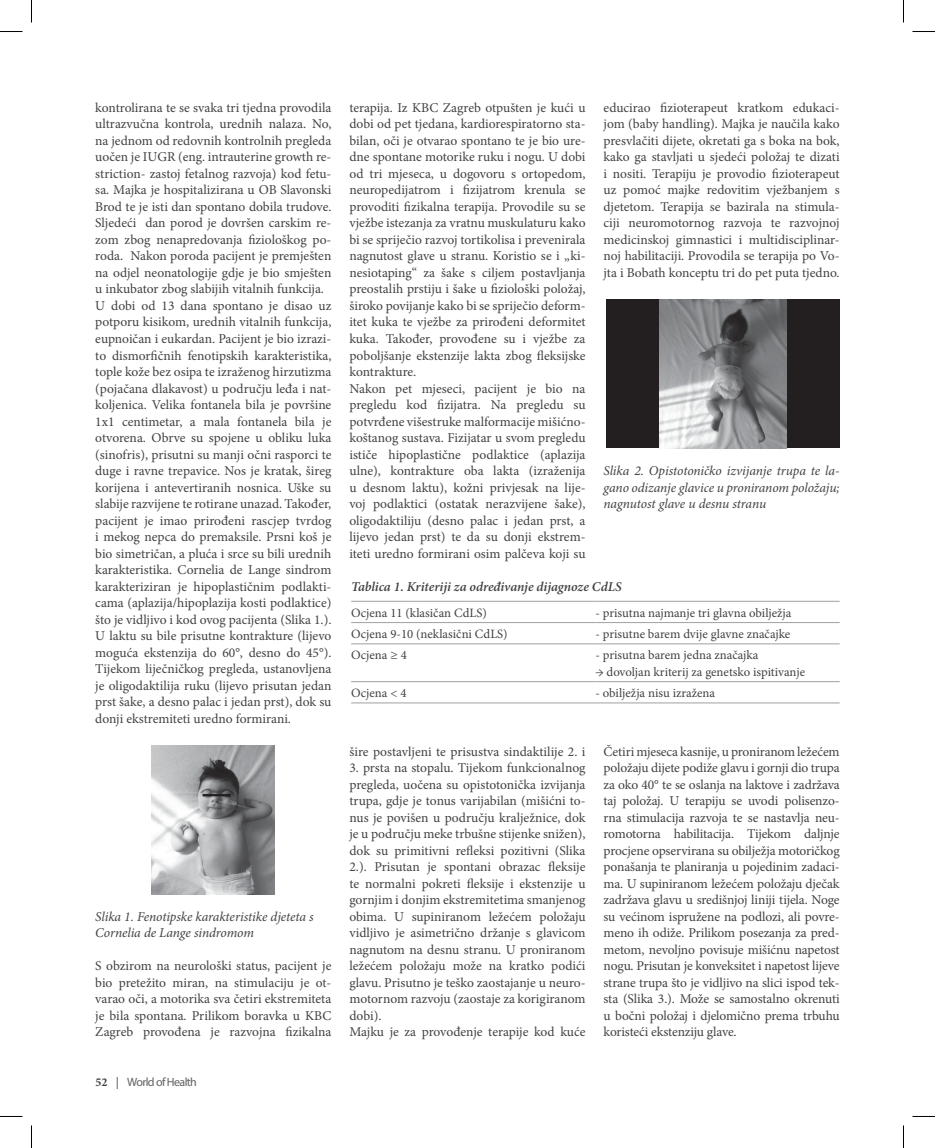
<style>
.page{position:relative;width:935px;height:1148px;background:#fff}
.page>*{position:absolute;margin:0;border:0;box-sizing:border-box;transform-origin:0 0}
.t1{font:13.5px/16.5px "Minion Pro";color:#414142;text-align:justify}
.Grafikoni{font:italic 13.5px/16.5px "Minion Pro";letter-spacing:-.01em;color:#414142}
.Tablice{font:italic 600 13.5px "Minion Pro";letter-spacing:-.005em;color:#414142}
.Table_Body{font:12.75px "Minion Pro";color:#414142}
.t2{font:12px "Myriad Pro";letter-spacing:-.05em;color:#606163}
.s1{font-family:"Minion Pro";font-weight:700;color:#414142}
.s2{font-family:"Minion Pro";color:#414142}
</style>
<div class="page">
<img style="left:152px;top:745px;width:123px;height:148px">
<div style="left:606px;top:299px;width:233px;height:149px;background:#231f20"></div>
<img style="left:659px;top:299px;width:127px;height:149px">
<hr style="left:351px;top:601px;width:244px;height:1px;background:#9ea0a2">
<hr style="left:595px;top:601px;width:244px;height:1px;background:#9ea0a2">
<hr style="left:351px;top:622px;width:244px;height:1px;background:#9ea0a2">
<hr style="left:595px;top:622px;width:244px;height:1px;background:#9ea0a2">
<hr style="left:351px;top:643px;width:244px;height:1px;background:#9ea0a2">
<hr style="left:595px;top:643px;width:244px;height:1px;background:#9ea0a2">
<hr style="left:351px;top:681px;width:244px;height:1px;background:#9ea0a2">
<hr style="left:595px;top:681px;width:244px;height:1px;background:#9ea0a2">
<hr style="left:351px;top:702px;width:244px;height:1px;background:#9ea0a2">
<hr style="left:595px;top:702px;width:244px;height:1px;background:#9ea0a2">
<svg style="left:0;top:31px;width:22px;height:1px"></svg>
<svg style="left:912px;top:31px;width:23px;height:1px"></svg>
<svg style="left:31px;top:0;width:1px;height:23px"></svg>
<svg style="left:31px;top:1125px;width:1px;height:22px"></svg>
<svg style="left:903px;top:0;width:1px;height:23px"></svg>
<svg style="left:903px;top:1125px;width:1px;height:22px"></svg>
<p class="t1" style="left:95px;top:99px;width:238px">kontrolirana te se svaka tri tjedna provodila ultrazvučna kontrola, urednih nalaza. No, na jednom od redovnih kontrolnih pregleda uočen je IUGR (eng. intrauterine growth re&shy;striction- zastoj fetalnog razvoja) kod fetu&shy;sa. Majka je hospitalizirana u OB Slavonski Brod te je isti dan spontano dobila trudove.<br>Sljedeći dan porod je dovršen carskim re&shy;zom zbog nenapredovanja fiziološkog po&shy;roda. Nakon poroda pacijent je premješten na odjel neonatologije gdje je bio smješten u inkubator zbog slabijih vitalnih funkcija.</p>
<p class="t1" style="left:95px;top:297px;width:238px">U dobi od 13 dana spontano je disao uz potporu kisikom, urednih vitalnih funkcija, eupnoičan i eukardan. Pacijent je bio izrazi&shy;to dismorfičnih fenotipskih karakteristika, tople kože bez osipa te izraženog hirzutizma (pojačana dlakavost) u području leđa i nat&shy;koljenica. Velika fontanela bila je površine 1x1 centimetar, a mala fontanela bila je otvorena. Obrve su spojene u obliku luka (sinofris), prisutni su manji očni rasporci te duge i ravne trepavice. Nos je kratak, šireg korijena i antevertiranih nosnica. Uške su slabije razvijene te rotirane unazad. Također, pacijent je imao prirođeni rascjep tvrdog i mekog nepca do premaksile. Prsni koš je bio simetričan, a pluća i srce su bili urednih karakteristika. Cornelia de Lange sindrom karakteriziran je hipoplastičnim podlakti&shy;cama (aplazija/hipoplazija kosti podlaktice) što je vidljivo i kod ovog pacijenta (Slika 1.).<br>U laktu su bile prisutne kontrakture (lijevo moguća ekstenzija do 60°, desno do 45°).<br>Tijekom liječničkog pregleda, ustanovljena je oligodaktilija ruku (lijevo prisutan jedan prst šake, a desno palac i jedan prst), dok su donji ekstremiteti uredno formirani.</p>
<p class="Grafikoni" style="left:95px;top:908px;width:220px">Slika 1. Fenotipske karakteristike djeteta s<br>Cornelia de Lange sindromom</p>
<p class="t1" style="left:95px;top:957px;width:238px">S obzirom na neurološki status, pacijent je bio pretežito miran, na stimulaciju je ot&shy;varao oči, a motorika sva četiri ekstremiteta je bila spontana. Prilikom boravka u KBC Zagreb provođena je razvojna fizikalna</p>
<p class="t2" style="left:95px;top:1074px;width:103px"><span class="s1">52</span> <span class="s2">|</span> World of Health</p>
<p class="t1" style="left:349px;top:99px;width:238px">terapija. Iz KBC Zagreb otpušten je kući u dobi od pet tjedana, kardiorespiratorno sta&shy;bilan, oči je otvarao spontano te je bio ure&shy;dne spontane motorike ruku i nogu. U dobi od tri mjeseca, u dogovoru s ortopedom, neuropedijatrom i fizijatrom krenula se provoditi fizikalna terapija. Provodile su se vježbe istezanja za vratnu muskulaturu kako bi se spriječio razvoj tortikolisa i prevenirala nagnutost glave u stranu. Koristio se i „ki&shy;nesiotaping“ za šake s ciljem postavljanja preostalih prstiju i šake u fiziološki položaj, široko povijanje kako bi se spriječio deform&shy;itet kuka te vježbe za prirođeni deformitet kuka. Također, provođene su i vježbe za poboljšanje ekstenzije lakta zbog fleksijske kontrakture.</p>
<p class="t1" style="left:349px;top:380px;width:238px">Nakon pet mjeseci, pacijent je bio na pregledu kod fizijatra. Na pregledu su potvrđene višestruke malformacije mišićno&shy;koštanog sustava. Fizijatar u svom pregledu ističe hipoplastične podlaktice (aplazija ulne), kontrakture oba lakta (izraženija u desnom laktu), kožni privjesak na lije&shy;voj podlaktici (ostatak nerazvijene šake), oligodaktiliju (desno palac i jedan prst, a lijevo jedan prst) te da su donji ekstrem&shy;iteti uredno formirani osim palčeva koji su</p>
<p class="t1" style="left:603px;top:99px;width:238px">educirao fizioterapeut kratkom edukaci&shy;jom (baby handling). Majka je naučila kako presvlačiti dijete, okretati ga s boka na bok, kako ga stavljati u sjedeći položaj te dizati i nositi. Terapiju je provodio fizioterapeut uz pomoć majke redovitim vježbanjem s djetetom. Terapija se bazirala na stimula&shy;ciji neuromotornog razvoja te razvojnoj medicinskoj gimnastici i multidisciplinar&shy;noj habilitaciji. Provodila se terapija po Vo&shy;jta i Bobath konceptu tri do pet puta tjedno.</p>
<p class="Grafikoni" style="left:603px;top:462px;width:238px;text-align:justify">Slika 2. Opistotoničko izvijanje trupa te la&shy;gano odizanje glavice u proniranom položaju; nagnutost glave u desnu stranu</p>
<p class="Tablice" style="left:351px;top:576px;width:272px">Tablica 1. Kriteriji za određivanje dijagnoze CdLS</p>
<p class="Table_Body" style="left:351px;top:604px;width:137px">Ocjena 11 (klasičan CdLS)</p>
<p class="Table_Body" style="left:595px;top:604px;width:198px">- prisutna najmanje tri glavna obilježja</p>
<p class="Table_Body" style="left:351px;top:625px;width:158px">Ocjena 9-10 (neklasični CdLS)</p>
<p class="Table_Body" style="left:595px;top:625px;width:196px">- prisutne barem dvije glavne značajke</p>
<p class="Table_Body" style="left:351px;top:646px;width:57px">Ocjena ≥ 4</p>
<p class="Table_Body" style="left:595px;top:646px;width:164px">- prisutna barem jedna značajka</p>
<p class="Table_Body" style="left:595px;top:663px;width:211px">→ dovoljan kriterij za genetsko ispitivanje</p>
<p class="Table_Body" style="left:351px;top:684px;width:57px">Ocjena &lt; 4</p>
<p class="Table_Body" style="left:595px;top:684px;width:121px">- obilježja nisu izražena</p>
<p class="t1" style="left:349px;top:743px;width:238px">šire postavljeni te prisustva sindaktilije 2. i</p>
<p class="t1" style="left:349px;top:759px;width:238px">3. prsta na stopalu. Tijekom funkcionalnog pregleda, uočena su opistotonička izvijanja trupa, gdje je tonus varijabilan (mišićni to&shy;nus je povišen u području kralježnice, dok je u području meke trbušne stijenke snižen), dok su primitivni refleksi pozitivni (Slika 2.). Prisutan je spontani obrazac fleksije te normalni pokreti fleksije i ekstenzije u gornjim i donjim ekstremitetima smanjenog obima. U supiniranom ležećem položaju vidljivo je asimetrično držanje s glavicom nagnutom na desnu stranu. U proniranom ležećem položaju može na kratko podići glavu. Prisutno je teško zaostajanje u neuro&shy;motornom razvoju (zaostaje za korigiranom dobi).</p>
<p class="t1" style="left:349px;top:1023px;width:238px">Majku je za provođenje terapije kod kuće</p>
<p class="t1" style="left:603px;top:743px;width:238px">Četiri mjeseca kasnije, u proniranom ležećem položaju dijete podiže glavu i gornji dio trupa za oko 40° te se oslanja na laktove i zadržava taj položaj. U terapiju se uvodi polisenzo&shy;rna stimulacija razvoja te se nastavlja neu&shy;romotorna habilitacija. Tijekom daljnje procjene opservirana su obilježja motoričkog ponašanja te planiranja u pojedinim zadaci&shy;ma. U supiniranom ležećem položaju dječak zadržava glavu u središnjoj liniji tijela. Noge su većinom ispružene na podlozi, ali povre&shy;meno ih odiže. Prilikom posezanja za pred&shy;metom, nevoljno povisuje mišićnu napetost nogu. Prisutan je konveksitet i napetost lijeve strane trupa što je vidljivo na slici ispod tek&shy;sta (Slika 3.). Može se samostalno okrenuti u bočni položaj i djelomično prema trbuhu koristeći ekstenziju glave.</p>
</div>
